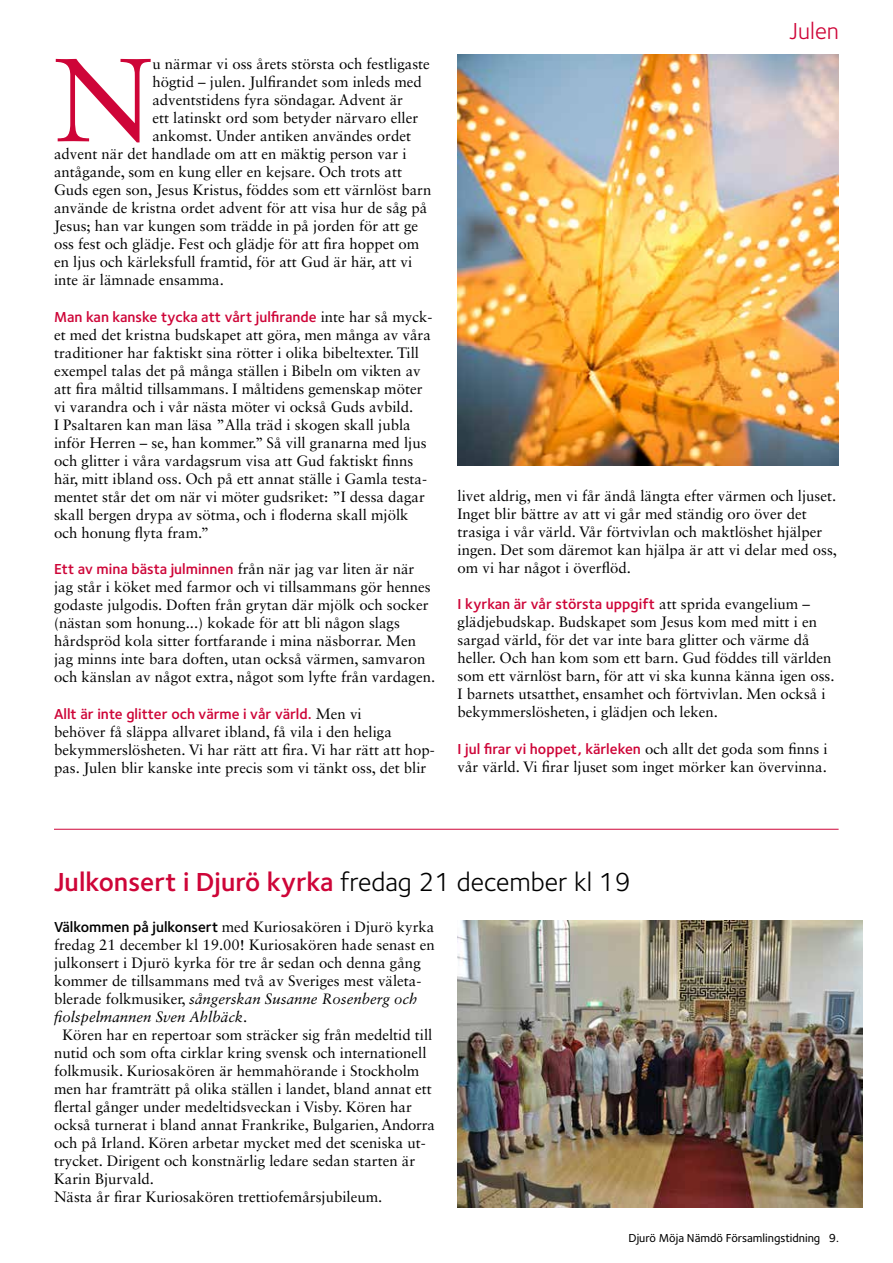
<style>
.page{position:relative;width:893px;height:1263px;background:#fff}
.page>*{position:absolute;margin:0;border:0;box-sizing:border-box;transform-origin:0 0}
.t1{font:118.2px "Sabon LT Std";color:#ce0538}
.t2{font:600 27px "Foundry Sterling";color:#ce0538}
.t3{font:24px "Foundry Sterling";color:#ce0538}
.t4{font:15px/18px "Sabon LT Std";color:#000}
.t5{font:600 15px "Foundry Sterling";color:#ce0538}
.t6{font:italic 15px "Sabon LT Std";color:#000}
.t7{font:500 12px "Foundry Sterling";color:#000}
.s1{font-family:"Sabon LT Std";font-weight:400;color:#000}
.s2{font-family:"Foundry Sterling";font-weight:600;color:#ce0538}
.s3{font-weight:400;color:#000}
.s4{font-family:"Foundry Sterling";font-weight:600}
.s5{font-style:normal}
</style>
<div class="page">
<img style="left:458px;top:921px;width:404px;height:287px">
<img style="left:458px;top:54px;width:381px;height:412px">
<hr style="left:54px;top:829px;width:785px;height:1px;background:#ce0538">
<h1 class="t1" style="left:54px;top:30px;width:100px">N</h1>
<p class="t4" style="left:152px;top:55px;width:279px">u närmar vi oss årets största och festligaste</p>
<p class="t4" style="left:152px;top:73px;width:271px">högtid – julen. Julfirandet som inleds med</p>
<p class="t4" style="left:152px;top:91px;width:252px">adventstidens fyra söndagar. Advent är</p>
<p class="t4" style="left:152px;top:109px;width:267px">ett latinskt ord som betyder närvaro eller</p>
<p class="t4" style="left:152px;top:127px;width:260px">ankomst. Under antiken användes ordet</p>
<p class="t4" style="left:54px;top:145px;width:354px">advent när det handlade om att en mäktig person var i</p>
<p class="t4" style="left:54px;top:163px;width:350px">antågande, som en kung eller en kejsare. Och trots att</p>
<p class="t4" style="left:54px;top:181px;width:379px">Guds egen son, Jesus Kristus, föddes som ett värnlöst barn</p>
<p class="t4" style="left:54px;top:199px;width:375px">använde de kristna ordet advent för att visa hur de såg på</p>
<p class="t4" style="left:54px;top:217px;width:366px">Jesus; han var kungen som trädde in på jorden för att ge</p>
<p class="t4" style="left:54px;top:235px;width:367px">oss fest och glädje. Fest och glädje för att fira hoppet om</p>
<p class="t4" style="left:54px;top:253px;width:360px">en ljus och kärleksfull framtid, för att Gud är här, att vi</p>
<p class="t4" style="left:54px;top:271px;width:171px">inte är lämnade ensamma.</p>
<p class="t5" style="left:54px;top:306px;width:380px">Man kan kanske tycka att vå rt julfirande <span class="s1">inte har så myck-</span></p>
<p class="t4" style="left:54px;top:325px;width:378px">et med det kristna budskapet att göra, men många av våra traditioner har faktiskt sina rötter i olika bibeltexter. Till exempel talas det på många ställen i Bibeln om vikten av att fira måltid tillsammans. I måltidens gemenskap möter vi varandra och i vår nästa möter vi också Guds avbild.<br>I Psaltaren kan man läsa ”Alla träd i skogen skall jubla inför Herren – se, han kommer.” Så vill granarna med ljus och glitter i våra vardagsrum visa att Gud faktiskt finns här, mitt ibland oss. Och på ett annat ställe i Gamla testa&shy;mentet står det om när vi möter gudsriket: ”I dessa dagar skall bergen drypa av sötma, och i floderna skall mjölk och honung flyta fram.”</p>
<p class="t4" style="left:54px;top:560px;width:383px"><span class="s2">Ett av mina bästa julminnen</span> från när jag var liten är när jag står i köket med farmor och vi tillsammans gör hennes godaste julgodis. Doften från grytan där mjölk och socker (nästan som honung...) kokade för att bli någon slags hårdspröd kola sitter fortfarande i mina näsborrar. Men jag minns inte bara doften, utan också värmen, samvaron och känslan av något extra, något som lyfte från vardagen.</p>
<p class="t5" style="left:54px;top:703px;width:309px">Allt är inte glitter och värme i vå r vä rld. <span class="s1">Men vi</span></p>
<p class="t4" style="left:54px;top:722px;width:382px">behöver få släppa allvaret ibland, få vila i den heliga bekymmerslösheten. Vi har rätt att fira. Vi har rätt att hop&shy;pas. Julen blir kanske inte precis som vi tänkt oss, det blir</p>
<h3 class="t3" style="left:790px;top:14px;width:51px">Julen</h3>
<p class="t4" style="left:458px;top:486px;width:381px">livet aldrig, men vi får ändå längta efter värmen och ljuset.<br>Inget blir bättre av att vi går med ständig oro över det trasiga i vår värld. Vår förtvivlan och maktlöshet hjälper ingen. Det som däremot kan hjälpa är att vi delar med oss, om vi har något i överflöd.</p>
<p class="t5" style="left:458px;top:594px;width:354px">I kyrkan är vår största uppgift <span class="s1">att sprida evangelium –</span></p>
<p class="t4" style="left:458px;top:613px;width:379px">glädjebudskap. Budskapet som Jesus kom med mitt i en sargad värld, för det var inte bara glitter och värme då heller. Och han kom som ett barn. Gud föddes till världen som ett värnlöst barn, för att vi ska kunna känna igen oss.<br>I barnets utsatthet, ensamhet och förtvivlan. Men också i bekymmerslösheten, i glädjen och leken.</p>
<p class="t5" style="left:458px;top:738px;width:372px">I jul firar vi hoppet, kärleken <span class="s1">och allt det goda som finns i</span></p>
<p class="t4" style="left:458px;top:757px;width:371px">vår värld. Vi firar ljuset som inget mörker kan övervinna.</p>
<h2 class="t2" style="left:54px;top:863px;width:578px">Julkonsert i Djurö kyrka <span class="s3">fredag 21 december kl 19</span></h2>
<p class="t4" style="left:54px;top:918px;width:382px"><span class="s4">Välkommen på julkonsert</span> med Kuriosakören i Djurö kyrka</p>
<p class="t4" style="left:54px;top:936px;width:382px">fredag 21 december kl 19.00! Kuriosakören hade senast en</p>
<p class="t4" style="left:54px;top:954px;width:368px">julkonsert i Djurö kyrka för tre år sedan och denna gång</p>
<p class="t4" style="left:54px;top:972px;width:369px">kommer de tillsammans med två av Sveriges mest väleta-</p>
<p class="t6" style="left:54px;top:990px;width:365px"><span class="s5">blerade folkmusiker,</span> sångerskan Susanne Rosenberg och</p>
<p class="t6" style="left:54px;top:1008px;width:195px">fiolspelmannen Sven Ahlbäck<span class="s5">.</span></p>
<p class="t4" style="left:62px;top:1026px;width:372px">Kören har en repertoar som sträcker sig från medeltid till</p>
<p class="t4" style="left:54px;top:1044px;width:374px">nutid och som ofta cirklar kring svensk och internationell</p>
<p class="t4" style="left:54px;top:1062px;width:367px">folkmusik. Kuriosakören är hemmahörande i Stockholm</p>
<p class="t4" style="left:54px;top:1080px;width:379px">men har framträtt på olika ställen i landet, bland annat ett</p>
<p class="t4" style="left:54px;top:1098px;width:359px">flertal gånger under medeltidsveckan i Visby. Kören har</p>
<p class="t4" style="left:54px;top:1116px;width:382px">också turnerat i bland annat Frankrike, Bulgarien, Andorra</p>
<p class="t4" style="left:54px;top:1134px;width:373px">och på Irland. Kören arbetar mycket med det sceniska ut-</p>
<p class="t4" style="left:54px;top:1152px;width:363px">trycket. Dirigent och konstnärlig ledare sedan starten är</p>
<p class="t4" style="left:54px;top:1170px;width:102px">Karin Bjurvald.</p>
<p class="t4" style="left:54px;top:1188px;width:330px">Nästa år firar Kuriosakören trettiofemårsjubileum.</p>
<p class="t7" style="left:628px;top:1230px;width:212px">Djurö Möja Nämdö Församlingstidning 9.</p>
</div>
